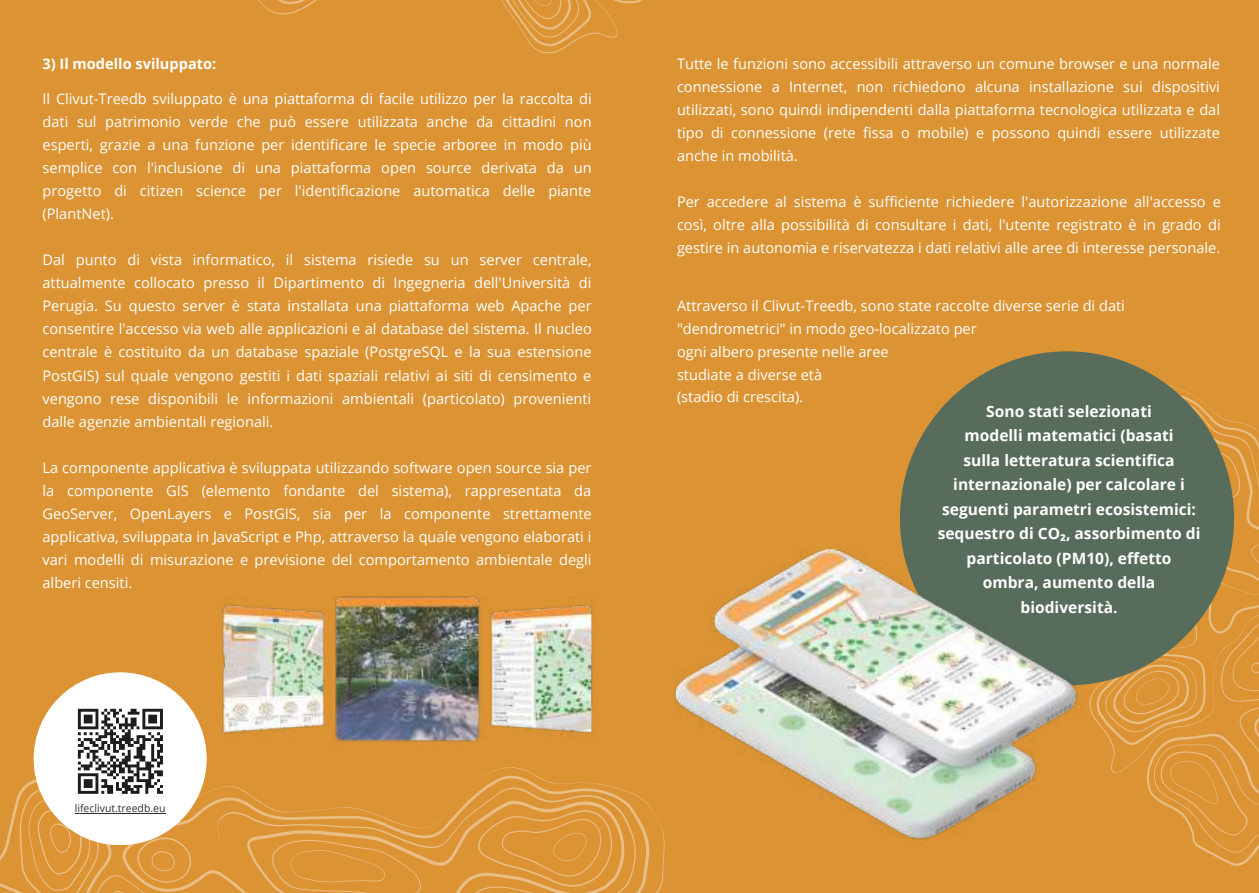
<style>
.page{position:relative;width:1259px;height:893px;background:#fff}
.page>*{position:absolute;margin:0;border:0;box-sizing:border-box;transform-origin:0 0}
.t1{font:700 15.6px/24.5px "Open Sans";color:#fff;text-align:center}
.t2{font:14.55px/23.1px "Open Sans";color:#fff;text-align:justify}
.t3{font:700 14.55px "Open Sans";color:#fff}
.t4{font:10.5px "Open Sans";color:#2f2d2d}
.s1{font-family:"Noto Sans"}
</style>
<div class="page">
<div style="left:0;top:0;width:629px;height:893px;background:#db9333"></div>
<svg style="left:0;top:767px;width:629px;height:126px"></svg>
<img style="left:222px;top:595px;width:374px;height:147px">
<div style="left:34px;top:672px;width:173px;height:173px;background:#fff;border-radius:86px"></div>
<hr style="left:75px;top:813px;width:90px;height:1px;background:#2f2d2d">
<svg style="left:77px;top:708px;width:86px;height:86px"></svg>
<div style="left:629px;top:0;width:630px;height:893px;background:#db9333"></div>
<svg style="left:629px;top:792px;width:36px;height:101px"></svg>
<svg style="left:1095px;top:384px;width:164px;height:482px"></svg>
<div style="left:900px;top:351px;width:334px;height:334px;background:#586c5c;border-radius:167px"></div>
<svg style="left:257px;top:0;width:386px;height:54px"></svg>
<img style="left:663px;top:550px;width:432px;height:304px">
<p class="t3" style="left:43px;top:54px;width:175px">3) Il modello sviluppato:</p>
<p class="t2" style="left:43px;top:87px;width:551px">Il Clivut-Treedb sviluppato è una piattaforma di facile utilizzo per la raccolta di dati sul patrimonio verde che può essere utilizzata anche da cittadini non esperti, grazie a una funzione per identificare le specie arboree in modo più semplice con l'inclusione di una piattaforma open source derivata da un progetto di citizen science per l'identificazione automatica delle piante (PlantNet).</p>
<p class="t2" style="left:43px;top:248px;width:551px">Dal punto di vista informatico, il sistema risiede su un server centrale, attualmente collocato presso il Dipartimento di Ingegneria dell'Università di Perugia. Su questo server è stata installata una piattaforma web Apache per consentire l'accesso via web alle applicazioni e al database del sistema. Il nucleo centrale è costituito da un database spaziale (PostgreSQL e la sua estensione PostGIS) sul quale vengono gestiti i dati spaziali relativi ai siti di censimento e vengono rese disponibili le informazioni ambientali (particolato) provenienti dalle agenzie ambientali regionali.</p>
<p class="t2" style="left:43px;top:456px;width:550px">La componente applicativa è sviluppata utilizzando software open source sia per la componente GIS (elemento fondante del sistema), rappresentata da GeoServer, OpenLayers e PostGIS, sia per la componente strettamente applicativa, sviluppata in JavaScript e Php, attraverso la quale vengono elaborati i vari modelli di misurazione e previsione del comportamento ambientale degli alberi censiti.</p>
<p class="t4" style="left:75px;top:801px;width:92px">lifeclivut.treedb.eu</p>
<p class="t2" style="left:677px;top:52px;width:544px">Tutte le funzioni sono accessibili attraverso un comune browser e una normale connessione a Internet, non richiedono alcuna installazione sui dispositivi utilizzati, sono quindi indipendenti dalla piattaforma tecnologica utilizzata e dal tipo di connessione (rete fissa o mobile) e possono quindi essere utilizzate anche in mobilità.</p>
<p class="t2" style="left:677px;top:190px;width:545px">Per accedere al sistema è sufficiente richiedere l'autorizzazione all'accesso e così, oltre alla possibilità di consultare i dati, l'utente registrato è in grado di gestire in autonomia e riservatezza i dati relativi alle aree di interesse personale.</p>
<p class="t2" style="left:677px;top:294px;width:449px;text-align:left">Attraverso il Clivut-Treedb, sono state raccolte diverse serie di dati "dendrometrici" in modo geo-localizzato per<br>ogni albero presente nelle aree<br>studiate a diverse età<br>(stadio di crescita).</p>
<p class="t1" style="left:937px;top:398px;width:264px">Sono stati selezionati<br>modelli matematici (basati<br>sulla letteratura scientifica internazionale) per calcolare i seguenti parametri ecosistemici: sequestro di CO<span class="s1">₂</span>, assorbimento di particolato (PM10), effetto ombra, aumento della biodiversità.</p>
</div>
